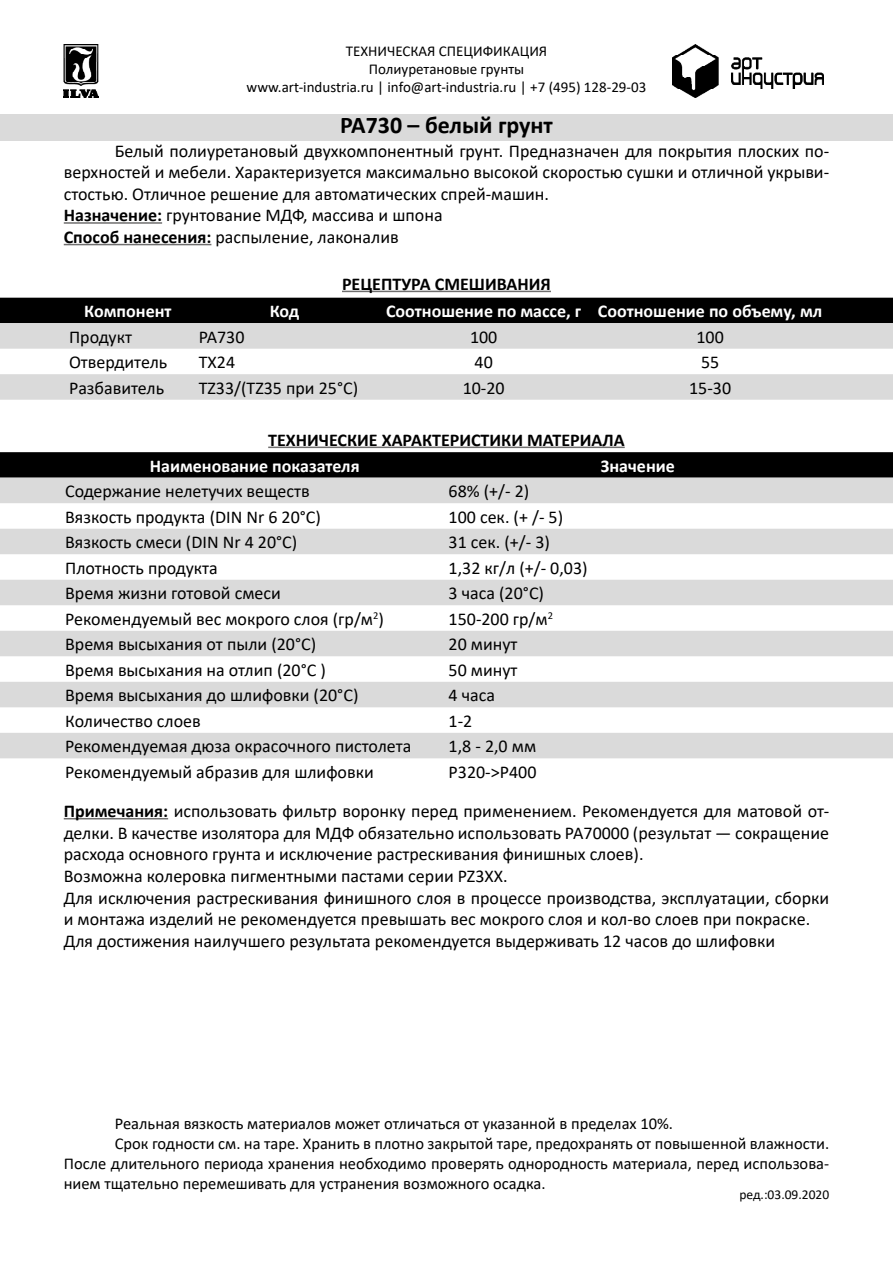
<style>
.page{position:relative;width:893px;height:1263px;background:#fff}
.page>*{position:absolute;margin:0;border:0;box-sizing:border-box;transform-origin:0 0}
.t1{font:700 24px "Calibri";color:#000}
.t2{font:18px/21.6px "Calibri";color:#000}
.t3{font:700 18px "Calibri";color:#fff}
.t4{font:700 18px "Calibri";color:#000}
.t5{font:16.5px "Calibri";color:#000}
.t6{font:15px/18px "Calibri";color:#000;text-align:center}
.t7{font:13.5px "Calibri";color:#000}
.s1{font-weight:700}
</style>
<div class="page">
<img style="left:672px;top:45px;width:151px;height:52px">
<div style="left:0;top:115px;width:893px;height:26px;background:#dadada"></div>
<img style="left:64px;top:45px;width:34px;height:53px">
<hr style="left:64px;top:222px;width:98px;height:2px;background:#706f6f">
<hr style="left:64px;top:244px;width:147px;height:1px;background:#706f6f">
<svg style="left:0;top:452px;width:893px;height:26px;background:#060606"></svg>
<svg style="left:0;top:478px;width:893px;height:280px;fill:#dadada"></svg>
<div style="left:0;top:298px;width:893px;height:25px;background:#000"></div>
<svg style="left:0;top:323px;width:893px;height:77px;fill:#dadada"></svg>
<hr style="left:342px;top:291px;width:209px;height:1px;background:#706f6f">
<hr style="left:268px;top:447px;width:357px;height:1px;background:#706f6f">
<hr style="left:64px;top:818px;width:104px;height:1px;background:#706f6f">
<p class="t6" style="left:247px;top:42px;width:401px">ТЕХНИЧЕСКАЯ СПЕЦИФИКАЦИЯ<br>Полиуретановые грунты<br>www.art-industria.ru | info@art-industria.ru | +7 (495) 128-29-03</p>
<h1 class="t1" style="left:340px;top:108px;width:214px">PA730 – белый грунт</h1>
<p class="t2" style="left:64px;top:139px;width:767px;text-indent:51px">Белый полиуретановый двухкомпонентный грунт. Предназначен для покрытия плоских по&shy;верхностей и мебели. Характеризуется максимально высокой скоростью сушки и отличной укрыви&shy;стостью. Отличное решение для автоматических спрей-машин.<br><span class="s1">Назначение:</span> грунтование МДФ, массива и шпона<br><span class="s1">Способ нанесения:</span> распыление, лаконалив</p>
<p class="t4" style="left:342px;top:271px;width:210px">РЕЦЕПТУРА СМЕШИВАНИЯ</p>
<p class="t3" style="left:84px;top:298px;width:89px">Компонент</p>
<p class="t3" style="left:270px;top:298px;width:31px">Код</p>
<p class="t3" style="left:386px;top:298px;width:438px">Соотношение по массе, г Соотношение по объему, мл</p>
<p class="t2" style="left:69px;top:325px;width:65px">Продукт</p>
<p class="t2" style="left:199px;top:325px;width:47px">PA730</p>
<p class="t2" style="left:470px;top:325px;width:29px">100</p>
<p class="t2" style="left:696px;top:325px;width:29px">100</p>
<p class="t2" style="left:69px;top:351px;width:100px">Отвердитель</p>
<p class="t2" style="left:199px;top:351px;width:38px">TX24</p>
<p class="t2" style="left:475px;top:351px;width:20px">40</p>
<p class="t2" style="left:701px;top:351px;width:20px">55</p>
<p class="t2" style="left:69px;top:376px;width:97px">Разбавитель</p>
<p class="t2" style="left:199px;top:376px;width:161px">TZ33/(TZ35 при 25°C)</p>
<p class="t2" style="left:463px;top:376px;width:44px">10-20</p>
<p class="t2" style="left:689px;top:376px;width:44px">15-30</p>
<p class="t4" style="left:268px;top:427px;width:358px">ТЕХНИЧЕСКИЕ ХАРАКТЕРИСТИКИ МАТЕРИАЛА</p>
<p class="t3" style="left:150px;top:453px;width:211px">Наименование показателя</p>
<p class="t3" style="left:601px;top:453px;width:76px">Значение</p>
<p class="t2" style="left:65px;top:480px;width:246px">Содержание нелетучих веществ</p>
<p class="t2" style="left:449px;top:480px;width:82px">68% (+/- 2)</p>
<p class="t2" style="left:65px;top:505px;width:257px">Вязкость продукта (DIN Nr 6 20°C)</p>
<p class="t2" style="left:449px;top:505px;width:116px">100 сек. (+ /- 5)</p>
<p class="t2" style="left:65px;top:531px;width:234px">Вязкость смеси (DIN Nr 4 20°C)</p>
<p class="t2" style="left:449px;top:531px;width:103px">31 сек. (+/- 3)</p>
<p class="t2" style="left:65px;top:556px;width:154px">Плотность продукта</p>
<p class="t2" style="left:449px;top:556px;width:140px">1,32 кг/л (+/- 0,03)</p>
<p class="t2" style="left:65px;top:582px;width:217px">Время жизни готовой смеси</p>
<p class="t2" style="left:449px;top:582px;width:97px">3 часа (20°C)</p>
<p class="t2" style="left:65px;top:607px;width:320px">Рекомендуемый вес мокрого слоя (гр/м<sup>2</sup>)</p>
<p class="t2" style="left:449px;top:607px;width:106px">150-200 гр/м<sup>2</sup></p>
<p class="t2" style="left:65px;top:633px;width:253px">Время высыхания от пыли (20°C)</p>
<p class="t2" style="left:449px;top:633px;width:70px">20 минут</p>
<p class="t2" style="left:65px;top:658px;width:262px">Время высыхания на отлип (20°C )</p>
<p class="t2" style="left:449px;top:658px;width:70px">50 минут</p>
<p class="t2" style="left:65px;top:684px;width:295px">Время высыхания до шлифовки (20°C)</p>
<p class="t2" style="left:449px;top:684px;width:48px">4 часа</p>
<p class="t2" style="left:65px;top:709px;width:137px">Количество слоев</p>
<p class="t2" style="left:449px;top:709px;width:25px">1-2</p>
<p class="t2" style="left:65px;top:735px;width:348px">Рекомендуемая дюза окрасочного пистолета</p>
<p class="t2" style="left:449px;top:735px;width:89px">1,8 - 2,0 мм</p>
<p class="t2" style="left:65px;top:761px;width:310px">Рекомендуемый абразив для шлифовки</p>
<p class="t2" style="left:449px;top:761px;width:89px">P320-&gt;P400</p>
<p class="t2" style="left:64px;top:800px;width:767px"><span class="s1">Примечания:</span> использовать фильтр воронку перед применением. Рекомендуется для матовой от&shy;делки. В качестве изолятора для MДФ обязательно использовать РА70000 (результат — сокращение расхода основного грунта и исключение растрескивания финишных слоев).<br>Возможна колеровка пигментными пастами серии PZ3ХХ.<br>Для исключения растрескивания финишного слоя в процессе производства, эксплуатации, сборки и монтажа изделий не рекомендуется превышать вес мокрого слоя и кол-во слоев при покраске.<br>Для достижения наилучшего результата рекомендуется выдерживать 12 часов до шлифовки</p>
<p class="t5" style="left:115px;top:1112px;width:560px">Реальная вязкость материалов может отличаться от указанной в пределах 10%.</p>
<p class="t5" style="left:115px;top:1132px;width:716px">Срок годности см. на таре. Хранить в плотно закрытой таре, предохранять от повышенной влажности.</p>
<p class="t5" style="left:64px;top:1152px;width:767px">После длительного периода хранения необходимо проверять однородность материала, перед использова-</p>
<p class="t5" style="left:64px;top:1171px;width:483px">нием тщательно перемешивать для устранения возможного осадка.</p>
<p class="t7" style="left:739px;top:1185px;width:91px">ред.:03.09.2020</p>
</div>
